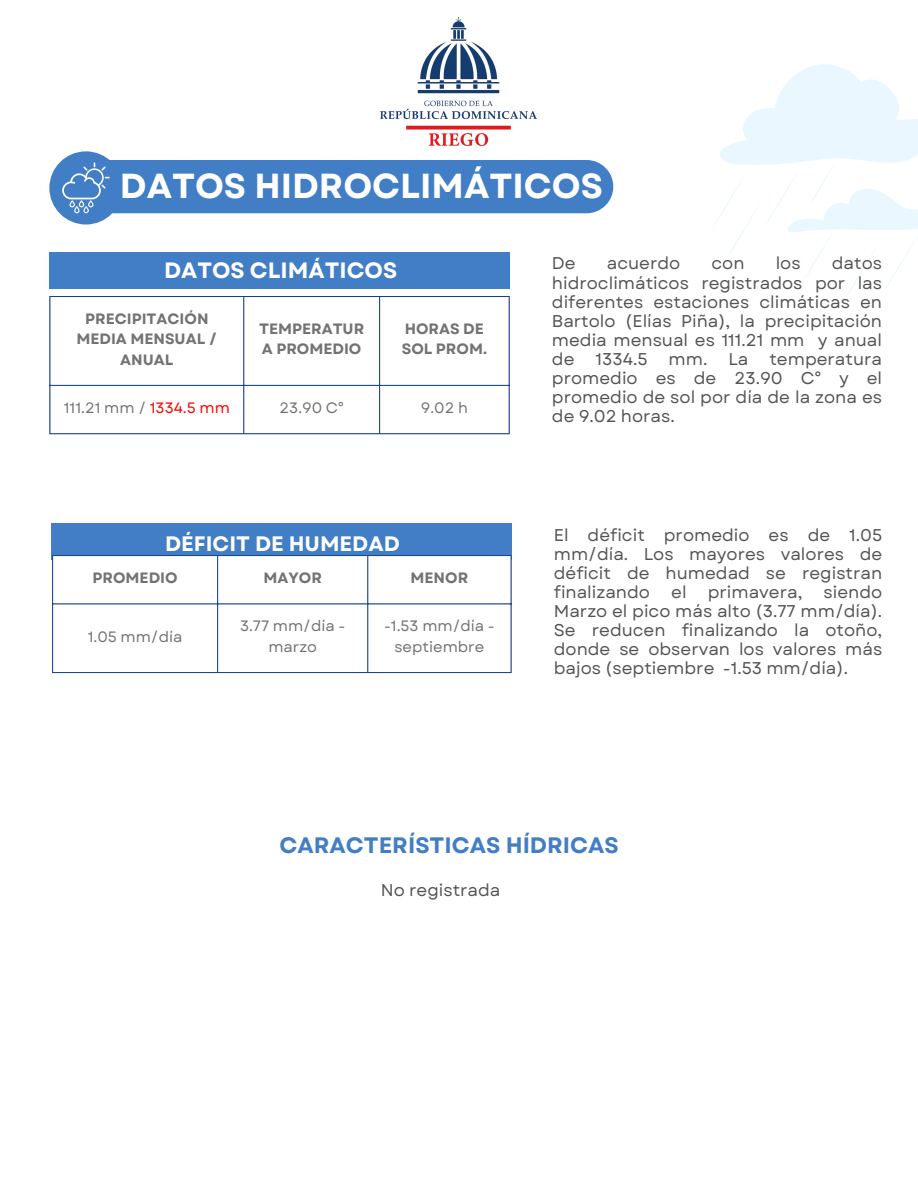
<style>
.page{position:relative;width:918px;height:1188px;background:#fff}
.page>*{position:absolute;margin:0;border:0;box-sizing:border-box;transform-origin:0 0}
.t1{font:700 34.65px "Garet";color:#fff}
.t2{font:700 22.35px "Garet";color:#427ec6}
.t3{font:700 22.2px "Garet";color:#fff}
.t4{font:700 20.85px "Garet";color:#fff}
.t5{font:16.95px/19.2px "Garet";color:#545454;text-align:justify}
.t6{font:700 15px/20.2px "Garet";color:#737373}
.t7{font:15px/20.2px "Garet";color:#737373;text-align:center}
.s1{color:#f00}
</style>
<div class="page">
<img style="left:381px;top:17px;width:156px;height:129px">
<svg style="left:714px;top:64px;width:204px;height:232px"></svg>
<div style="left:49px;top:151px;width:74px;height:74px;background:#427ec6;border-radius:50%"></div>
<div style="left:83px;top:160px;width:530px;height:53px;background:#427ec6;border-radius:27px"></div>
<div style="left:49px;top:252px;width:461px;height:37px;background:#427ec6"></div>
<svg style="left:50px;top:297px;width:459px;height:88px"></svg>
<hr style="left:49px;top:297px;width:1px;height:136px;background:#143e8f">
<hr style="left:243px;top:297px;width:1px;height:136px;background:#143e8f">
<hr style="left:379px;top:297px;width:1px;height:136px;background:#143e8f">
<hr style="left:509px;top:297px;width:1px;height:136px;background:#143e8f">
<hr style="left:49px;top:296px;width:461px;height:1px;background:#143e8f">
<hr style="left:49px;top:385px;width:461px;height:1px;background:#143e8f">
<hr style="left:49px;top:433px;width:461px;height:1px;background:#143e8f">
<div style="left:51px;top:523px;width:461px;height:36px;background:#427ec6"></div>
<svg style="left:53px;top:556px;width:458px;height:47px"></svg>
<hr style="left:52px;top:556px;width:1px;height:116px;background:#143e8f">
<hr style="left:217px;top:556px;width:1px;height:116px;background:#143e8f">
<hr style="left:367px;top:556px;width:1px;height:116px;background:#143e8f">
<hr style="left:511px;top:556px;width:1px;height:116px;background:#143e8f">
<hr style="left:52px;top:555px;width:460px;height:1px;background:#143e8f">
<hr style="left:52px;top:603px;width:460px;height:1px;background:#143e8f">
<hr style="left:52px;top:672px;width:460px;height:1px;background:#143e8f">
<svg style="left:62px;top:162px;width:47px;height:51px"></svg>
<p class="t1" style="left:120px;top:161px;width:485px">DATOS HIDROCLIMÁTICOS</p>
<p class="t3" style="left:164px;top:254px;width:235px">DATOS CLIMÁTICOS</p>
<p class="t6" style="left:76px;top:309px;width:142px;text-align:center">PRECIPITACIÓN<br>MEDIA MENSUAL /<br>ANUAL</p>
<p class="t6" style="left:259px;top:319px;width:107px">TEMPERATUR<br>A PROMEDIO</p>
<h1 class="t6" style="left:402px;top:319px;width:87px">HORAS DE<br>SOL PROM.</h1>
<h2 class="t7" style="left:64px;top:398px;width:168px">111.21 mm / <span class="s1">1334.5 mm</span></h2>
<p class="t7" style="left:280px;top:398px;width:66px">23.90 C°</p>
<p class="t7" style="left:421px;top:398px;width:49px">9.02 h</p>
<p class="t5" style="left:552px;top:254px;width:332px;text-indent:280px">datos hidroclimáticos registrados por las diferentes estaciones climáticas en Bartolo (Elías Piña), la precipitación media mensual es 111.21 mm y anual de 1334.5 mm. La temperatura promedio es de 23.90 C° y el promedio de sol por día de la zona es de 9.02 horas.</p>
<p class="t5" style="left:552px;top:254px;width:25px">De</p>
<p class="t5" style="left:607px;top:254px;width:75px">acuerdo</p>
<p class="t5" style="left:711px;top:254px;width:35px">con</p>
<p class="t5" style="left:776px;top:254px;width:26px">los</p>
<p class="t4" style="left:165px;top:529px;width:236px">DÉFICIT DE HUMEDAD</p>
<p class="t5" style="left:554px;top:525px;width:330px">El déficit promedio es de 1.05 mm/día. Los mayores valores de déficit de humedad se registran finalizando el primavera, siendo Marzo el pico más alto (3.77 mm/día).<br>Se reducen finalizando la otoño, donde se observan los valores más bajos (septiembre -1.53 mm/día).</p>
<p class="t6" style="left:93px;top:568px;width:87px">PROMEDIO</p>
<p class="t6" style="left:264px;top:568px;width:60px">MAYOR</p>
<p class="t6" style="left:411px;top:568px;width:59px">MENOR</p>
<p class="t7" style="left:88px;top:626px;width:96px">1.05 mm/día</p>
<p class="t7" style="left:240px;top:616px;width:107px">3.77 mm/día - marzo</p>
<h2 class="t7" style="left:384px;top:616px;width:112px">-1.53 mm/día - septiembre</h2>
<p class="t2" style="left:280px;top:829px;width:341px">CARACTERÍSTICAS HÍDRICAS</p>
<p class="t5" style="left:381px;top:880px;width:121px">No registrada</p>
</div>
